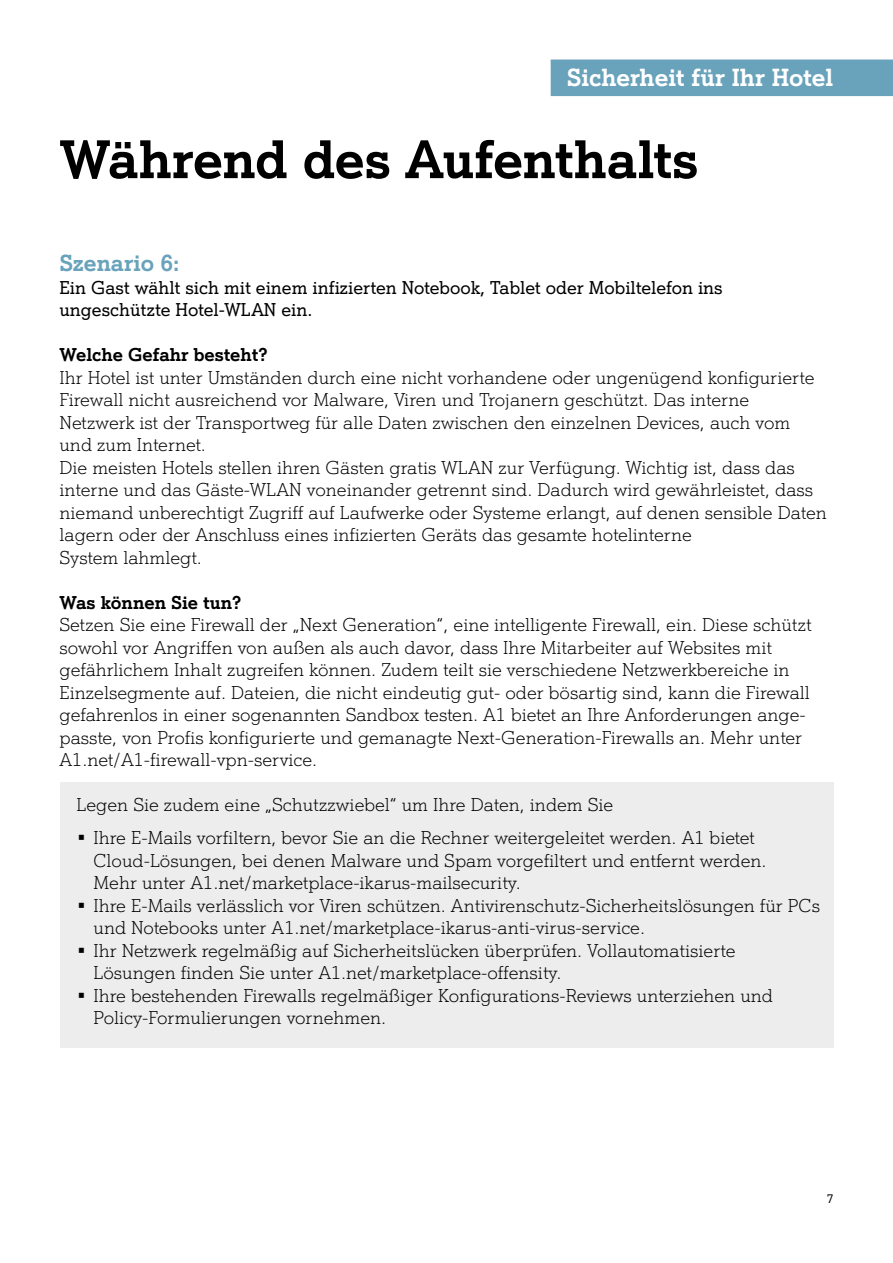
<style>
.page{position:relative;width:893px;height:1263px;background:#fff}
.page>*{position:absolute;margin:0;border:0;box-sizing:border-box;transform-origin:0 0}
.t1{font:700 52.5px "A1 Serif";letter-spacing:-.01em;color:#000}
.t2{font:700 24px "A1 Serif";color:#fff}
.t3{font:700 22.5px "A1 Serif";color:#68a2bb}
.t4{font:300 18px/22.5px "A1 Serif";color:#000}
.t5{font:18px/22.5px "A1 Serif";color:#000}
.t6{font:700 18px "A1 Serif";color:#000}
.t7{font:12px "A1 Serif";color:#000}
</style>
<div class="page">
<div style="left:60px;top:782px;width:773px;height:266px;background:#ededed"></div>
<div style="left:551px;top:60px;width:342px;height:36px;background:#68a2bb"></div>
<h2 class="t2" style="left:567px;top:62px;width:268px">Sicherheit für Ihr Hotel</h2>
<h1 class="t1" style="left:60px;top:125px;width:640px">Während des Aufenthalts</h1>
<p class="t3" style="left:60px;top:249px;width:121px">Szenario 6:</p>
<p class="t5" style="left:60px;top:276px;width:665px">Ein Gast wählt sich mit einem infizierten Notebook, Tablet oder Mobiltelefon ins ungeschützte Hotel-WLAN ein.</p>
<p class="t6" style="left:60px;top:343px;width:209px">Welche Gefahr besteht?</p>
<p class="t4" style="left:60px;top:366px;width:769px">Ihr Hotel ist unter Umständen durch eine nicht vorhandene oder ungenügend konfigurierte Firewall nicht ausreichend vor Malware, Viren und Trojanern geschützt. Das interne Netzwerk ist der Transportweg für alle Daten zwischen den einzelnen Devices, auch vom und zum Internet.<br>Die meisten Hotels stellen ihren Gästen gratis WLAN zur Verfügung. Wichtig ist, dass das interne und das Gäste-WLAN voneinander getrennt sind. Dadurch wird gewährleistet, dass niemand unberechtigt Zugriff auf Laufwerke oder Systeme erlangt, auf denen sensible Daten lagern oder der Anschluss eines infizierten Geräts das gesamte hotelinterne<br>System lahmlegt.</p>
<p class="t6" style="left:60px;top:591px;width:183px">Was können Sie tun?</p>
<p class="t4" style="left:60px;top:613px;width:754px">Setzen Sie eine Firewall der „Next Generation“, eine intelligente Firewall, ein. Diese schützt sowohl vor Angriffen von außen als auch davor, dass Ihre Mitarbeiter auf Websites mit gefährlichem Inhalt zugreifen können. Zudem teilt sie verschiedene Netzwerkbereiche in Einzelsegmente auf. Dateien, die nicht eindeutig gut- oder bösartig sind, kann die Firewall gefahrenlos in einer sogenannten Sandbox testen. A1 bietet an Ihre Anforderungen ange&shy;passte, von Profis konfigurierte und gemanagte Next-Generation-Firewalls an. Mehr unter A1.net/A1-firewall-vpn-service.</p>
<p class="t4" style="left:77px;top:793px;width:538px">Legen Sie zudem eine „Schutzzwiebel“ um Ihre Daten, indem Sie</p>
<p class="t4" style="left:94px;top:826px;width:674px;text-indent:-17px">• Ihre E-Mails vorfiltern, bevor Sie an die Rechner weitergeleitet werden. A1 bietet<br>Cloud-Lösungen, bei denen Malware und Spam vorgefiltert und entfernt werden.<br>Mehr unter A1.net/marketplace-ikarus-mailsecurity.</p>
<p class="t4" style="left:94px;top:894px;width:728px;text-indent:-17px">• Ihre E-Mails verlässlich vor Viren schützen. Antivirenschutz-Sicherheitslösungen für PCs und Notebooks unter A1.net/marketplace-ikarus-anti-virus-service.</p>
<p class="t4" style="left:94px;top:939px;width:643px;text-indent:-17px">• Ihr Netzwerk regelmäßig auf Sicherheitslücken überprüfen. Vollautomatisierte<br>Lösungen finden Sie unter A1.net/marketplace-offensity.</p>
<p class="t4" style="left:94px;top:984px;width:681px;text-indent:-17px">• Ihre bestehenden Firewalls regelmäßiger Konfigurations-Reviews unterziehen und<br>Policy-Formulierungen vornehmen.</p>
<p class="t7" style="left:827px;top:1191px;width:8px">7</p>
</div>
